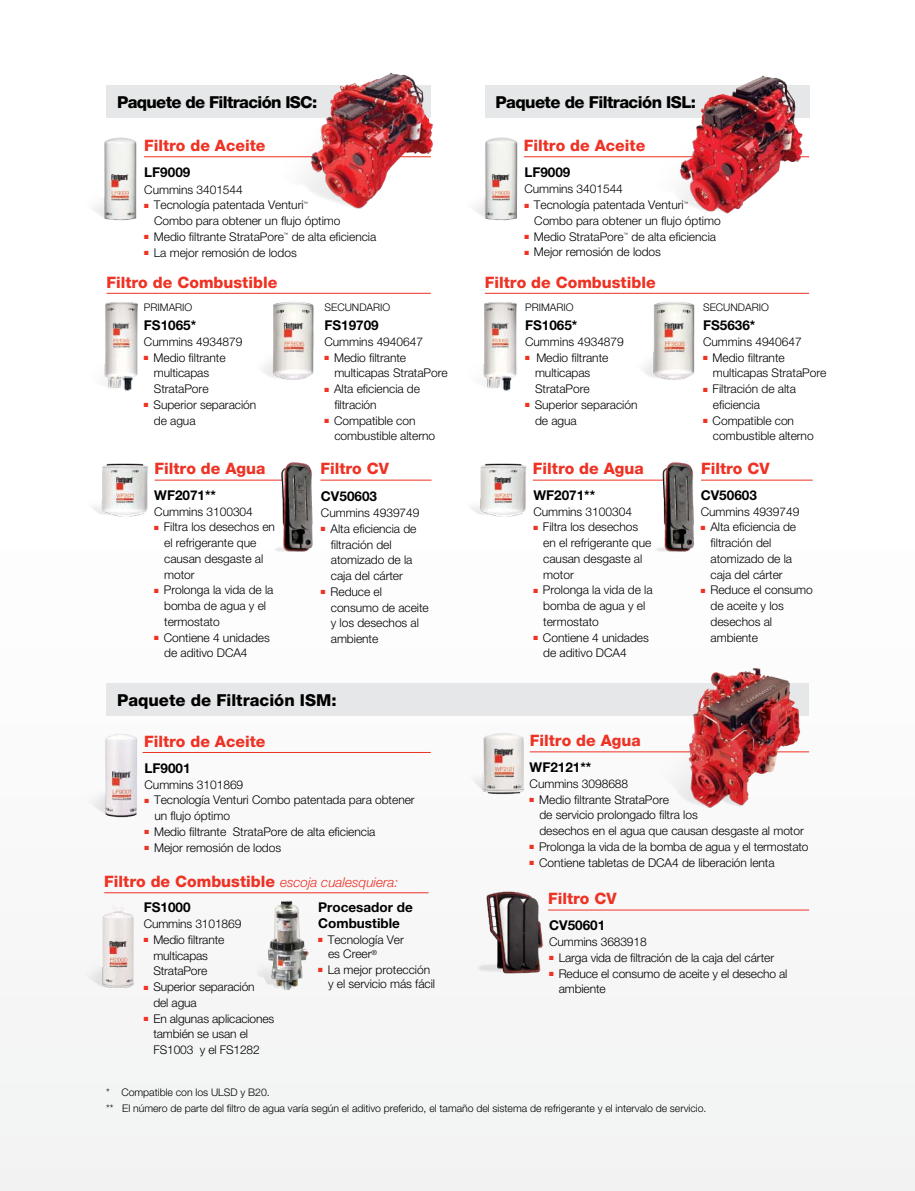
<style>
.page{position:relative;width:915px;height:1191px;background:#fff}
.page>*{position:absolute;margin:0;border:0;box-sizing:border-box;transform-origin:0 0}
.t1{font:800 16.5px "Helvetica Neue LT Std";letter-spacing:-.035em;color:#000}
.t2{font:800 16.5px "Helvetica Neue LT Std";color:#000}
.t3{font:800 15.75px "Helvetica Neue LT Std";color:#ee3224}
.t4{font:700 13.5px/16.2px "Helvetica Neue LT Std";color:#000}
.t5{font:300 12px/15.8px "Helvetica Neue LT Std";letter-spacing:-.005em;color:#000}
.t6{font:300 10.5px/15.6px "Helvetica Neue LT Std";letter-spacing:-.005em;color:#000}
.t7{font:300 4.5px "Helvetica Neue LT Std";color:#000}
.s1{color:#ee3224}
.s2{font-weight:300;font-style:italic;font-size:13.5px}
</style>
<div class="page">
<hr style="left:700px;top:480px;width:112px;height:1px;background:#ee3224">
<hr style="left:548px;top:909px;width:260px;height:1px;background:#ee3224">
<hr style="left:529px;top:751px;width:279px;height:1px;background:#ee3224">
<img style="left:93px;top:72px;width:716px;height:480px">
<img style="left:85px;top:668px;width:717px;height:323px">
<h1 class="t1" style="left:117px;top:92px;width:202px">Paquete de Filtración ISC:</h1>
<h1 class="t1" style="left:495px;top:92px;width:202px">Paquete de Filtración ISL:</h1>
<h2 class="t3" style="left:144px;top:136px;width:123px">Filtro de Aceite</h2>
<h2 class="t3" style="left:523px;top:136px;width:123px">Filtro de Aceite</h2>
<p class="t4" style="left:144px;top:164px;width:48px">LF9009</p>
<p class="t5" style="left:144px;top:181px;width:100px">Cummins 3401544</p>
<p class="t5" style="left:144px;top:197px;width:161px"><span class="s1">■</span> Tecnología patentada Venturi</p>
<p class="t7" style="left:303px;top:200px;width:6px">™</p>
<p class="t5" style="left:154px;top:213px;width:188px">Combo para obtener un flujo óptimo</p>
<p class="t5" style="left:144px;top:228px;width:141px"><span class="s1">■</span> Medio filtrante StrataPore</p>
<p class="t7" style="left:284px;top:232px;width:6px">™</p>
<p class="t5" style="left:291px;top:228px;width:86px">de alta eficiencia</p>
<p class="t5" style="left:144px;top:244px;width:154px"><span class="s1">■</span> La mejor remosión de lodos</p>
<h2 class="t3" style="left:106px;top:272px;width:172px">Filtro de Combustible</h2>
<p class="t6" style="left:144px;top:299px;width:50px">PRIMARIO</p>
<p class="t4" style="left:144px;top:317px;width:54px">FS1065*</p>
<p class="t5" style="left:144px;top:333px;width:100px">Cummins 4934879</p>
<p class="t5" style="left:144px;top:349px;width:83px;text-align:center"><span class="s1">■</span> Medio filtrante multicapas<br>StrataPore</p>
<p class="t5" style="left:154px;top:396px;width:104px;text-indent:-10px"><span class="s1">■</span> Superior separación de agua</p>
<p class="t6" style="left:324px;top:299px;width:67px">SECUNDARIO</p>
<p class="t4" style="left:324px;top:317px;width:56px">FS19709</p>
<p class="t5" style="left:324px;top:333px;width:100px">Cummins 4940647</p>
<p class="t5" style="left:334px;top:349px;width:115px;text-indent:-10px"><span class="s1">■</span> Medio filtrante multicapas StrataPore</p>
<p class="t5" style="left:334px;top:381px;width:87px;text-indent:-10px"><span class="s1">■</span> Alta eficiencia de filtración</p>
<p class="t5" style="left:334px;top:412px;width:102px;text-indent:-10px"><span class="s1">■</span> Compatible con combustible alterno</p>
<p class="t4" style="left:524px;top:164px;width:48px">LF9009</p>
<p class="t5" style="left:524px;top:181px;width:100px">Cummins 3401544</p>
<p class="t5" style="left:524px;top:197px;width:161px"><span class="s1">■</span> Tecnología patentada Venturi</p>
<p class="t7" style="left:683px;top:200px;width:6px">™</p>
<p class="t5" style="left:534px;top:212px;width:188px">Combo para obtener un flujo óptimo</p>
<p class="t5" style="left:524px;top:228px;width:101px"><span class="s1">■</span> Medio StrataPore</p>
<p class="t7" style="left:623px;top:232px;width:6px">™</p>
<p class="t5" style="left:631px;top:228px;width:86px">de alta eficiencia</p>
<p class="t5" style="left:524px;top:244px;width:138px"><span class="s1">■</span> Mejor remosión de lodos</p>
<h2 class="t3" style="left:484px;top:272px;width:172px">Filtro de Combustible</h2>
<p class="t6" style="left:525px;top:299px;width:50px">PRIMARIO</p>
<p class="t4" style="left:525px;top:317px;width:54px">FS1065*</p>
<p class="t5" style="left:525px;top:333px;width:100px">Cummins 4934879</p>
<p class="t5" style="left:535px;top:349px;width:75px;text-indent:-10px"><span class="s1">■</span> Medio filtrante multicapas<br>StrataPore</p>
<p class="t5" style="left:535px;top:396px;width:104px;text-indent:-10px"><span class="s1">■</span> Superior separación de agua</p>
<p class="t6" style="left:702px;top:299px;width:67px">SECUNDARIO</p>
<p class="t4" style="left:702px;top:317px;width:54px">FS5636*</p>
<p class="t5" style="left:702px;top:333px;width:100px">Cummins 4940647</p>
<p class="t5" style="left:712px;top:349px;width:115px;text-indent:-10px"><span class="s1">■</span> Medio filtrante multicapas StrataPore</p>
<p class="t5" style="left:712px;top:380px;width:84px;text-indent:-10px"><span class="s1">■</span> Filtración de alta eficiencia</p>
<p class="t5" style="left:712px;top:412px;width:102px;text-indent:-10px"><span class="s1">■</span> Compatible con combustible alterno</p>
<h2 class="t3" style="left:154px;top:459px;width:112px">Filtro de Agua</h2>
<h2 class="t3" style="left:320px;top:459px;width:70px">Filtro CV</h2>
<h2 class="t3" style="left:532px;top:459px;width:112px">Filtro de Agua</h2>
<h2 class="t3" style="left:700px;top:459px;width:70px">Filtro CV</h2>
<p class="t4" style="left:154px;top:486px;width:63px">WF2071**</p>
<p class="t5" style="left:154px;top:503px;width:100px">Cummins 3100304</p>
<p class="t5" style="left:164px;top:519px;width:112px;text-indent:-10px"><span class="s1">■</span> Filtra los desechos en el refrigerante que causan desgaste al motor</p>
<p class="t5" style="left:164px;top:582px;width:111px;text-indent:-10px"><span class="s1">■</span> Prolonga la vida de la bomba de agua y el termostato</p>
<p class="t5" style="left:164px;top:629px;width:107px;text-indent:-10px"><span class="s1">■</span> Contiene 4 unidades de aditivo DCA4</p>
<p class="t4" style="left:321px;top:488px;width:58px">CV50603</p>
<p class="t5" style="left:321px;top:504px;width:100px">Cummins 4939749</p>
<p class="t5" style="left:331px;top:520px;width:87px;text-indent:-10px"><span class="s1">■</span> Alta eficiencia de filtración del atomizado de la caja del cárter</p>
<p class="t5" style="left:331px;top:583px;width:99px;text-indent:-10px"><span class="s1">■</span> Reduce el consumo de aceite y los desechos al ambiente</p>
<h1 class="t2" style="left:117px;top:690px;width:221px">Paquete de Filtración ISM:</h1>
<p class="t4" style="left:533px;top:486px;width:63px">WF2071**</p>
<p class="t5" style="left:533px;top:503px;width:100px">Cummins 3100304</p>
<p class="t5" style="left:543px;top:519px;width:109px;text-indent:-10px"><span class="s1">■</span> Filtra los desechos en el refrigerante que causan desgaste al motor</p>
<p class="t5" style="left:543px;top:582px;width:111px;text-indent:-10px"><span class="s1">■</span> Prolonga la vida de la bomba de agua y el termostato</p>
<p class="t5" style="left:543px;top:629px;width:107px;text-indent:-10px"><span class="s1">■</span> Contiene 4 unidades de aditivo DCA4</p>
<h2 class="t3" style="left:144px;top:731px;width:123px">Filtro de Aceite</h2>
<h2 class="t3" style="left:529px;top:731px;width:112px">Filtro de Agua</h2>
<p class="t4" style="left:700px;top:486px;width:58px">CV50603</p>
<p class="t5" style="left:700px;top:503px;width:100px">Cummins 4939749</p>
<p class="t5" style="left:710px;top:519px;width:87px;text-indent:-10px"><span class="s1">■</span> Alta eficiencia de filtración del atomizado de la caja del cárter</p>
<p class="t5" style="left:710px;top:582px;width:104px;text-indent:-10px"><span class="s1">■</span> Reduce el consumo de aceite y los desechos al ambiente</p>
<p class="t4" style="left:144px;top:759px;width:48px">LF9001</p>
<p class="t5" style="left:144px;top:776px;width:100px">Cummins 3101869</p>
<p class="t5" style="left:154px;top:792px;width:262px;text-indent:-10px"><span class="s1">■</span> Tecnología Venturi Combo patentada para obtener un flujo óptimo</p>
<p class="t5" style="left:144px;top:823px;width:232px"><span class="s1">■</span> Medio filtrante StrataPore de alta eficiencia</p>
<p class="t5" style="left:144px;top:839px;width:138px"><span class="s1">■</span> Mejor remosión de lodos</p>
<h2 class="t3" style="left:104px;top:872px;width:295px">Filtro de Combustible <span class="s2">escoja cualesquiera:</span></h2>
<p class="t4" style="left:144px;top:899px;width:48px">FS1000</p>
<p class="t5" style="left:144px;top:915px;width:99px">Cummins 3101869</p>
<p class="t5" style="left:153px;top:931px;width:72px;text-indent:-10px"><span class="s1">■</span> Medio filtrante multicapas<br>StrataPore</p>
<p class="t5" style="left:153px;top:978px;width:103px;text-indent:-10px"><span class="s1">■</span> Superior separación del agua</p>
<p class="t5" style="left:153px;top:1010px;width:122px;text-indent:-10px"><span class="s1">■</span> En algunas aplicaciones también se usan el<br>FS1003 y el FS1282</p>
<p class="t4" style="left:318px;top:898px;width:96px">Procesador de<br>Combustible</p>
<p class="t5" style="left:328px;top:932px;width:77px;line-height:14.4px;text-indent:-10px"><span class="s1">■</span> Tecnología Ver es Creer<sup>®</sup></p>
<p class="t5" style="left:328px;top:962px;width:108px;line-height:14.4px;text-indent:-10px"><span class="s1">■</span> La mejor protección y el servicio más fácil</p>
<p class="t4" style="left:529px;top:759px;width:63px">WF2121**</p>
<p class="t5" style="left:529px;top:775px;width:100px">Cummins 3098688</p>
<p class="t5" style="left:539px;top:791px;width:266px;text-indent:-10px"><span class="s1">■</span> Medio filtrante StrataPore<br>de servicio prolongado filtra los<br>desechos en el agua que causan desgaste al motor</p>
<p class="t5" style="left:529px;top:838px;width:280px"><span class="s1">■</span> Prolonga la vida de la bomba de agua y el termostato</p>
<p class="t5" style="left:529px;top:854px;width:246px"><span class="s1">■</span> Contiene tabletas de DCA4 de liberación lenta</p>
<h2 class="t3" style="left:548px;top:889px;width:70px">Filtro CV</h2>
<p class="t4" style="left:549px;top:917px;width:58px">CV50601</p>
<p class="t5" style="left:549px;top:933px;width:99px">Cummins 3683918</p>
<p class="t5" style="left:549px;top:949px;width:226px"><span class="s1">■</span> Larga vida de filtración de la caja del cárter</p>
<p class="t5" style="left:558px;top:965px;width:230px;text-indent:-10px"><span class="s1">■</span> Reduce el consumo de aceite y el desecho al ambiente</p>
<p class="t6" style="left:106px;top:1084px;width:601px">* Compatible con los ULSD y B20.<br>** El número de parte del filtro de agua varía según el aditivo preferido, el tamaño del sistema de refrigerante y el intervalo de servicio.</p>
</div>
